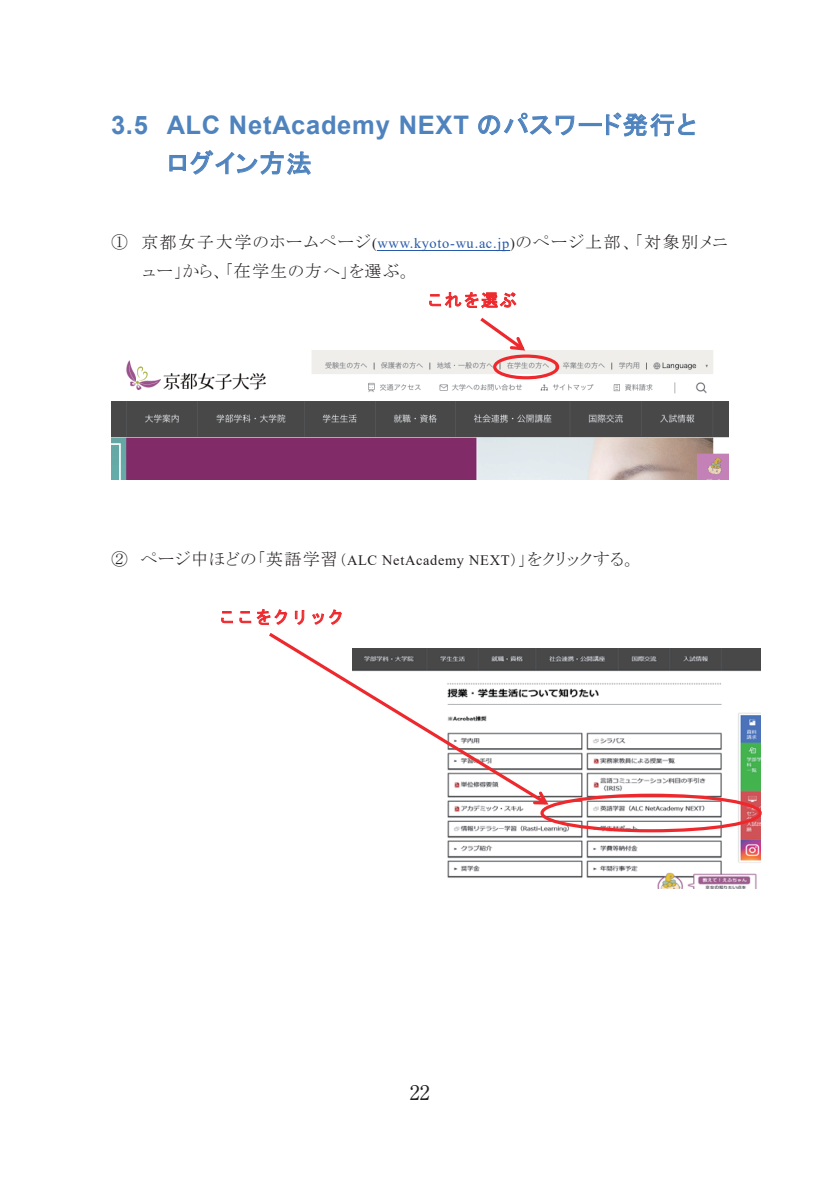
<style>
.page{position:relative;width:840px;height:1191px;background:#fff}
.page>*{position:absolute;margin:0;border:0;box-sizing:border-box;transform-origin:0 0}
.t1{font:700 25.6px "Arial";letter-spacing:.03em;color:#4f83be}
.t2{font:25.6px "MS P Gothic";letter-spacing:.03em;color:#4f83be}
.t3{font:20px "Ryumin Pro";color:#231f20}
.t4{font:16.8px/28.8px "MS P Mincho";letter-spacing:.065em;color:#231f20}
.t5{font:16.8px "MS P Mincho";letter-spacing:.035em;color:#231f20}
.t6{font:16.8px "MS Gothic";letter-spacing:.08em;color:#ee292d}
.t7{font:16.8px "Century";color:#231f20}
.s1{font-family:"MS P Gothic";font-weight:400}
.s2{font-family:"Times New Roman";font-size:14.4px}
.s3{font-family:"Times New Roman";font-size:14.4px;color:#2859a8}
.s4{font-size:14.4px}
</style>
<div class="page">
<svg style="left:478px;top:112px;width:96px;height:24px"></svg>
<div style="left:578px;top:123px;width:23px;height:3px;border:1px solid #4f83be"></div>
<svg style="left:606px;top:112px;width:89px;height:25px"></svg>
<svg style="left:169px;top:150px;width:142px;height:25px"></svg>
<hr style="left:377px;top:250px;width:132px;height:1px;background:#2859a8">
<svg style="left:429px;top:292px;width:87px;height:16px"></svg>
<svg style="left:221px;top:611px;width:12px;height:12px"></svg>
<svg style="left:239px;top:609px;width:48px;height:16px"></svg>
<svg style="left:295px;top:610px;width:9px;height:15px"></svg>
<svg style="left:312px;top:609px;width:29px;height:16px"></svg>
<img style="left:111px;top:351px;width:617px;height:128px">
<img style="left:447px;top:648px;width:312px;height:240px">
<svg style="left:480px;top:318px;width:45px;height:32px"></svg>
<div style="left:493px;top:354px;width:66px;height:25px;border:3px solid #ee292d;border-radius:50%"></div>
<svg style="left:269px;top:633px;width:279px;height:171px"></svg>
<div style="left:540px;top:793px;width:221px;height:39px;border:3px solid #ee292d;border-radius:50%"></div>
<h1 class="t1" style="left:111px;top:107px;width:586px">3.5 ALC NetAcademy NEXT <span class="s1">のパスワード発行と</span></h1>
<h1 class="t2" style="left:167px;top:150px;width:146px">ログイン方法</h1>
<p class="t4" style="left:142px;top:228px;width:586px;text-indent:-31px">① 京都女子大学のホームページ<span class="s2">(</span><span class="s3">www.kyoto-wu.ac.jp</span><span class="s2">)</span>のページ上部、「対象別メニュー」から、「在学生の方へ」を選ぶ。</p>
<p class="t6" style="left:426px;top:292px;width:91px">これを選ぶ</p>
<p class="t5" style="left:111px;top:551px;width:525px">② ページ中ほどの「英語学習<span class="s4">（</span><span class="s2">ALC NetAcademy NEXT</span><span class="s4">）</span>」をクリックする。</p>
<p class="t6" style="left:218px;top:608px;width:128px">ここをクリック</p>
<p class="t3" style="left:410px;top:1077px;width:21px">22</p>
<p class="t7" style="left:410px;top:1089px;width:20px">22</p>
</div>
